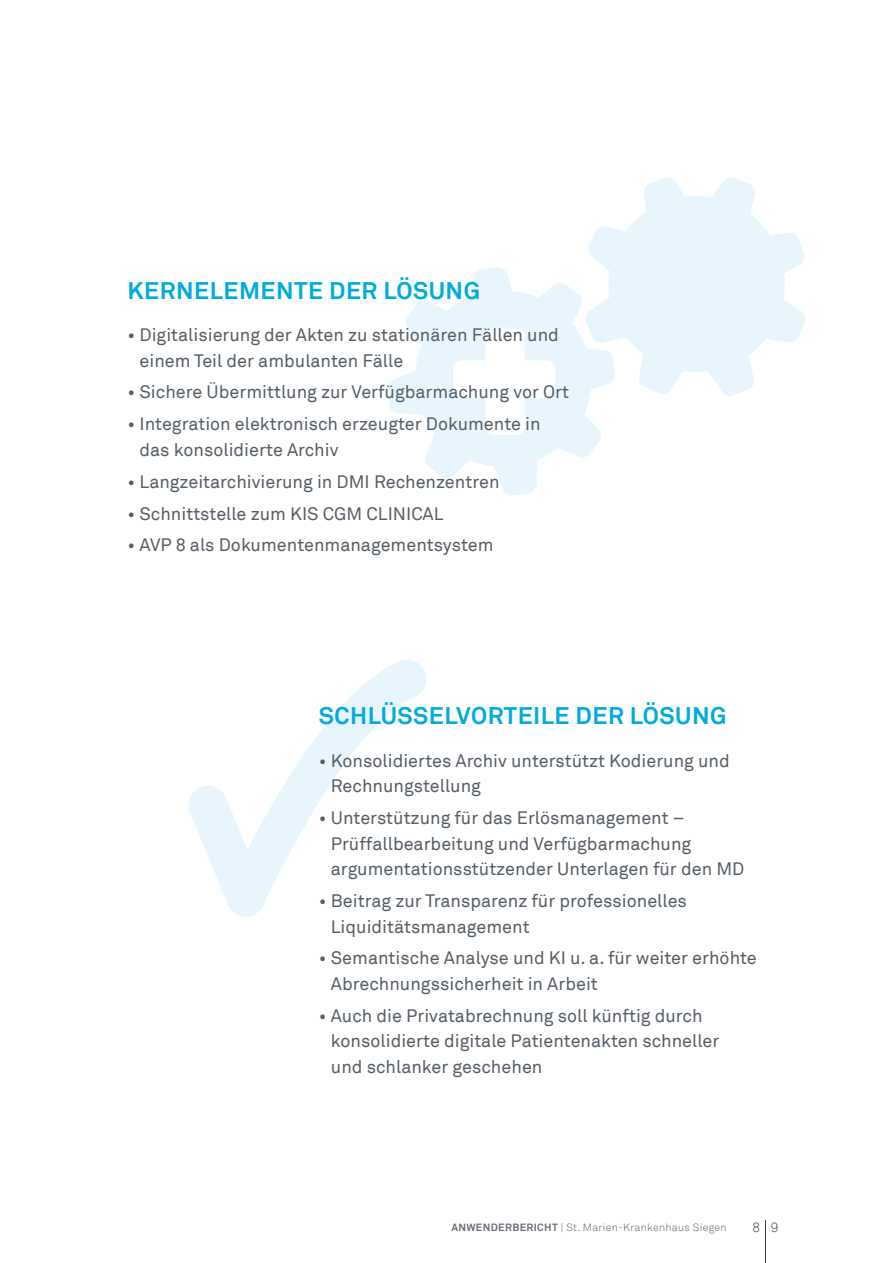
<style>
.page{position:relative;width:893px;height:1263px;background:#fff}
.page>*{position:absolute;margin:0;border:0;box-sizing:border-box;transform-origin:0 0}
.t1{font:700 24px "Akkurat";letter-spacing:.02em;color:#00abde}
.t2{font:18px/25.5px "Akkurat";color:#565f67}
.t3{font:300 13.5px "Akkurat";color:#37424b}
.t4{font:300 10.5px "Akkurat";letter-spacing:.03em;color:#565f67}
.s1{font-weight:700;color:#686f77}
</style>
<div class="page">
<svg style="left:387px;top:177px;width:418px;height:319px"></svg>
<svg style="left:189px;top:660px;width:238px;height:257px"></svg>
<hr style="left:765px;top:1220px;width:1px;height:43px;background:#37424b">
<h1 class="t1" style="left:128px;top:275px;width:354px">KERNELEMENTE DER LÖSUNG</h1>
<p class="t2" style="left:140px;top:322px;width:421px;text-indent:-12px">• Digitalisierung der Akten zu stationären Fällen und einem Teil der ambulanten Fälle</p>
<p class="t2" style="left:128px;top:380px;width:443px">• Sichere Übermittlung zur Verfügbarmachung vor Ort</p>
<p class="t2" style="left:140px;top:412px;width:403px;text-indent:-12px">• Integration elektronisch erzeugter Dokumente in das konsolidierte Archiv</p>
<p class="t2" style="left:128px;top:469px;width:373px">• Langzeitarchivierung in DMI Rechenzentren</p>
<p class="t2" style="left:128px;top:501px;width:317px">• Schnittstelle zum KIS CGM CLINICAL</p>
<p class="t2" style="left:128px;top:533px;width:367px">• AVP 8 als Dokumentenmanagementsystem</p>
<h1 class="t1" style="left:319px;top:701px;width:409px">SCHLÜSSELVORTEILE DER LÖSUNG</h1>
<p class="t2" style="left:331px;top:748px;width:400px;text-indent:-12px">• Konsolidiertes Archiv unterstützt Kodierung und<br>Rechnungstellung</p>
<p class="t2" style="left:331px;top:805px;width:415px;text-indent:-12px">• Unterstützung für das Erlösmanagement –<br>Prüffallbearbeitung und Verfügbarmachung argumentationsstützender Unterlagen für den MD</p>
<p class="t2" style="left:331px;top:888px;width:358px;text-indent:-12px">• Beitrag zur Transparenz für professionelles<br>Liquiditätsmanagement</p>
<p class="t2" style="left:331px;top:946px;width:427px;text-indent:-12px">• Semantische Analyse und KI u. a. für weiter erhöhte<br>Abrechnungssicherheit in Arbeit</p>
<p class="t2" style="left:331px;top:1003px;width:390px;text-indent:-12px">• Auch die Privatabrechnung soll künftig durch konsolidierte digitale Patientenakten schneller und schlanker geschehen</p>
<p class="t4" style="left:451px;top:1221px;width:277px"><span class="s1">ANWENDERBERICHT</span> | St. Marien-Krankenhaus Siegen</p>
<p class="t3" style="left:753px;top:1219px;width:27px">8 9</p>
</div>
